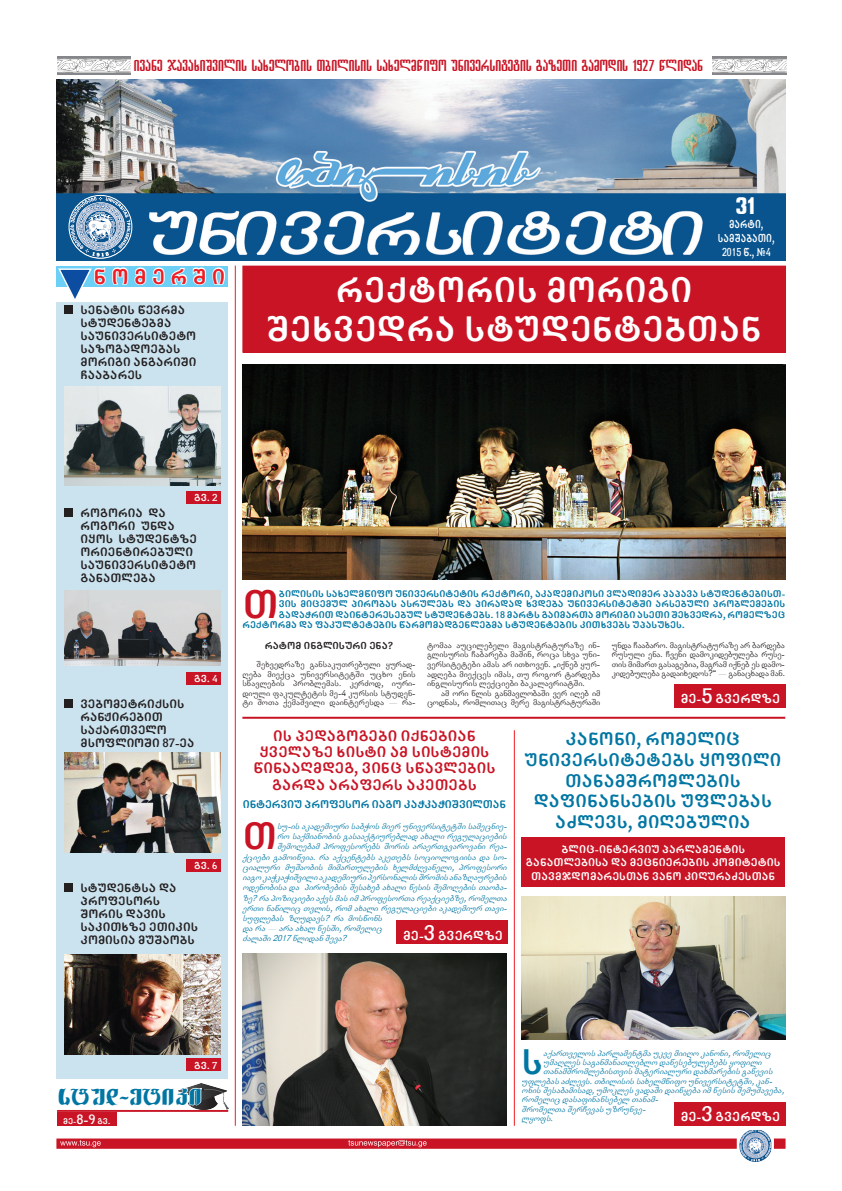
<style>
.page{position:relative;width:842px;height:1191px;background:#fff}
.page>*{position:absolute;margin:0;border:0;box-sizing:border-box;transform-origin:0 0}
.t1{font:700 39.3px "Kolhety Mt";color:#c91425}
.t2{font:700 37.6px "Kolhety Mt";color:#c91425}
.t3{font:700 35.2px "Kolhety Mt";color:#0076a3}
.t4{font:700 35px/39px "Kolhety Mt";color:#fff;text-align:center}
.t5{font:24.1px "Balav Mtavr";color:#fff}
.t6{font:22.1px "Geo Kvebliani";color:#0076a3;scale:1.64 1}
.t7{font:700 21px "Kolhety Mt";letter-spacing:.25em;color:#ee1d23}
.t8{font:700 18px/20.6px "Kolhety Mt";color:#0076a3;text-align:center}
.t9{font:700 15px/16.2px "Kolhety Mt";color:#c91425;text-align:center}
.t10{font:13.6px "Gremi Mtavr";letter-spacing:-.02em;color:#c91425;scale:1.22 1}
.t11{font:700 12.9px "Kolhety Mt";color:#fff}
.t12{font:700 12px/13px "Kolhety Mt";color:#231f20}
.t13{font:700 11.4px/14.1px "Kolhety Mt";color:#fff;text-align:center;scale:.8 1}
.t14{font:700 11px/13.2px "Kolhety Mt";color:#fff;text-align:center}
.t15{font:700 11px "Kolhety Mt";letter-spacing:-.015em;color:#0076a3}
.t16{font:700 10px "Kolhety Mt";color:#231f20}
.t17{font:700 10px "Kolhety Mt";color:#fff}
.t18{font:700 9.5px "Kolhety Mt";color:#0076a3}
.t19{font:italic 8.5px "Kolhety Normal";color:#0076a3}
.t20{font:8.5px/9.6px "Kolhety Normal";letter-spacing:-.02em;color:#231f20;text-align:justify}
.t21{font:700 8.2px "Kolhety Mt";color:#fff}
.s1{font-size:20.9px}
.s2{font-size:13.4px}
</style>
<div class="page">
<img style="left:713px;top:57px;width:73px;height:18px">
<img style="left:57px;top:57px;width:74px;height:18px">
<div style="left:57px;top:1138px;width:728px;height:10px;background:#c91425;border:1px solid #c91425"></div>
<svg style="left:60px;top:1139px;width:367px;height:8px"></svg>
<hr style="left:235px;top:266px;width:1px;height:859px;background:#ee1d23">
<hr style="left:514px;top:730px;width:1px;height:395px;background:#ee1d23">
<img style="left:741px;top:1131px;width:29px;height:29px">
<div style="left:737px;top:1127px;width:37px;height:37px;border:3px solid #fff"></div>
<img style="left:56px;top:80px;width:729px;height:180px">
<img style="left:69px;top:195px;width:63px;height:63px">
<div style="left:69px;top:195px;width:63px;height:63px;border:1px solid #fff;border-radius:50%"></div>
<hr style="left:242px;top:716px;width:543px;height:2px;background:#c91425">
<div style="left:243px;top:266px;width:542px;height:86px;background:#c91425"></div>
<div style="left:242px;top:266px;width:544px;height:87px;border:1px solid #c91425"></div>
<img style="left:192px;top:1107px;width:36px;height:2px">
<svg style="left:178px;top:1047px;width:58px;height:60px"></svg>
<hr style="left:57px;top:1110px;width:171px;height:1px;background:#c91425">
<hr style="left:57px;top:1111px;width:171px;height:1px;background:#c91425">
<div style="left:57px;top:1112px;width:59px;height:13px;background:#c91425"></div>
<div style="left:57px;top:302px;width:171px;height:777px;background:#cbe3ef"></div>
<svg style="left:57px;top:266px;width:169px;height:33px"></svg>
<div style="left:65px;top:305px;width:8px;height:9px;background:#231f20"></div>
<div style="left:186px;top:491px;width:34px;height:13px;background:#c91425"></div>
<div style="left:65px;top:508px;width:8px;height:9px;background:#231f20"></div>
<div style="left:186px;top:671px;width:34px;height:13px;background:#c91425"></div>
<div style="left:65px;top:699px;width:8px;height:8px;background:#231f20"></div>
<div style="left:186px;top:859px;width:34px;height:13px;background:#c91425"></div>
<div style="left:65px;top:883px;width:8px;height:9px;background:#231f20"></div>
<div style="left:186px;top:1058px;width:34px;height:13px;background:#c91425"></div>
<div style="left:674px;top:1101px;width:111px;height:24px;background:#c91425"></div>
<div style="left:674px;top:684px;width:111px;height:24px;background:#c91425"></div>
<img style="left:242px;top:953px;width:265px;height:172px">
<div style="left:396px;top:920px;width:112px;height:24px;background:#c91425"></div>
<img style="left:65px;top:386px;width:155px;height:99px">
<img style="left:65px;top:590px;width:155px;height:76px">
<img style="left:242px;top:365px;width:543px;height:214px">
<div style="left:522px;top:837px;width:263px;height:50px;background:#c91425"></div>
<img style="left:522px;top:896px;width:263px;height:143px">
<img style="left:65px;top:752px;width:155px;height:100px">
<img style="left:65px;top:954px;width:155px;height:100px">
<h3 class="t10" style="left:134px;top:60px;width:468px">IVANE JAVAXISVILIS SAXELOBIS TBILISIS SAXELMWIFO UNIVERSITETIS GAZETI GAMODIS 1927 WLIDAN</h3>
<h3 class="t7" style="left:93px;top:266px;width:134px">NOMERSI</h3>
<h3 class="t12" style="left:80px;top:304px;width:118px">SENATIS WEVRMA<br>STUDENTEBMA<br>SAUNIVERSITETO<br>SAZOGADOEBAS<br>MORIGI ANGARISI<br>CAABARES</h3>
<h3 class="t5" style="left:735px;top:191px;width:23px">31</h3>
<h3 class="t13" style="left:718px;top:218px;width:72px">MARTI,<br>SAMSABATI,<br>2015 W., N¹4</h3>
<h3 class="t4" style="left:266px;top:274px;width:497px">REQTORIS MORIGI<br>SEXVEDRA STUDENTEBTAN</h3>
<p class="t17" style="left:194px;top:493px;width:25px">GV. 2</p>
<h3 class="t12" style="left:80px;top:507px;width:118px">ROGORIA DA<br>ROGORI UNDA<br>IYOS STUDENTZE<br>ORIENTIREBULI<br>SAUNIVERSITETO<br>GANATLEBA</h3>
<p class="t17" style="left:194px;top:673px;width:25px">GV. 4</p>
<h3 class="t12" style="left:80px;top:698px;width:116px">VEBOMETRIQSIS<br>RANJIREBIT<br>SAQARTVELO<br>MSOFLIOSI 87-EA</h3>
<p class="t17" style="left:194px;top:861px;width:25px">GV. 6</p>
<h3 class="t12" style="left:80px;top:882px;width:119px">STUDENTSA DA<br>PROFESORS<br>SORIS DAVIS<br>SAKITXZE ETIKIS<br>KOMISIA MUSAOBS</h3>
<h1 class="t1" style="left:242px;top:585px;width:38px">T</h1>
<p class="t18" style="left:279px;top:589px;width:508px">BILISIS SAXELMWIFO UNIVERSITETIS REQTORI, AKADEMIKOSI VLADIMER PAPAVA STUDENTEBIST-</p>
<p class="t18" style="left:279px;top:599px;width:508px">VIS MICEMUL PIROBAS ASRULEBS DA PIRADAD XVDEBA UNIVERSITETSI ARSEBULI PROBLEMEBIS</p>
<p class="t18" style="left:279px;top:609px;width:508px">GADAWRIT DAINTERESEBUL STUDENTEBS. 18 MARTS GAIMARTA MORIGI ASETI SEXVEDRA, ROMELZEC</p>
<p class="t18" style="left:242px;top:620px;width:444px">REQTORMA DA FAKULTETEBIS WARMOMADGENLEBMA STUDENTEBIS KITXVEBS UPASUXES.</p>
<p class="t16" style="left:265px;top:640px;width:130px">RATOM INGLISURI ENA?</p>
<p class="t20" style="left:242px;top:660px;width:175px;text-indent:14px">SEXVEDRAZE GANSAKUTREBULI YURAD-REBA MIEQCA UNIVERSITETSI UCXO ENIS SWAVLEBIS PROBLEMAS. KERZOD, IURI-DIULI FAKULTETIS ME-4 KURSIS STUDEN-TI SOTA QEMASVILI DAINTERESDA _ RA-</p>
<p class="t20" style="left:427px;top:640px;width:175px">TOMAA AUCILEBELI MAGISTRATURAZE IN-GLISURIS CABAREBA MASIN, ROCA SXVA UNI-VERSITETEBI AMAS AR ITXOVEN. `IQNEB YUR-ADREBA MIEQCES IMAS, TU ROGOR TARDEBA INGLISURIS LEQCIEBI BAKALAVRIATSI.</p>
<p class="t20" style="left:427px;top:688px;width:175px;text-align:right">AM ORI WLIS GANMAVLOBASI VER IREB IM<br>CODNAS, ROMLITAC MERE MAGISTRATURASI</p>
<p class="t20" style="left:612px;top:640px;width:175px">UNDA CAABARO. MAGISTRATURAZE AR BARDEBA RUSULI ENA. CVENI DAMOKIDEBULEBA RUSE-TIS MIMART GASAGEBIA, MAGRAM IQNEB ES DAMO-KIDEBULEBA GADAIXEDOS?~ _ GANACXADA MAN.</p>
<h3 class="t11" style="left:681px;top:692px;width:101px">ME-<span class="s1">5</span> GVERDZE</h3>
<h3 class="t9" style="left:253px;top:729px;width:244px">IS PEDAGOGEBI IQNEBIAN<br>YVELAZE XISTI AM SISTEMIS<br>WINAARMDEG, VINC SWAVLEBIS<br>GARDA ARAFERS AKETEBS</h3>
<p class="t15" style="left:243px;top:799px;width:265px">INTERVIU PROFESOR IAGO KAWKAWISVILTAN</p>
<h2 class="t2" style="left:242px;top:818px;width:36px">T</h2>
<p class="t19" style="left:277px;top:822px;width:234px">SU-ISAKADEMIURISABWOSMIER UNIVERSITETSISAMECNIE-</p>
<p class="t19" style="left:277px;top:832px;width:234px">RO SAQMIANOBISGASAAQTIUREBLAD AXALIREGULACIEBIS</p>
<p class="t19" style="left:277px;top:842px;width:234px">SEMOREBAM PROFESOREBS SORIS ARAERTGVAROVANI REA-</p>
<p class="t19" style="left:242px;top:852px;width:268px">QCIEBI GAMOIWVIA. RA AQCENTEBS AKETEBS SOCIOLOGIISA DA SO-</p>
<p class="t19" style="left:242px;top:863px;width:268px">CIALURI MUSAOBIS MIMARTULEBIS XELMZRVANELI, PROFESORI</p>
<p class="t19" style="left:242px;top:873px;width:268px">IAGO KAWKAWISVILIAKADEMIURIPERSONALISSROMISANAZRAUREBIS</p>
<p class="t19" style="left:242px;top:883px;width:268px">ODENOBISADA PIROBEBISSESAXEBAXALIWESISSEMOREBISTAOBA-</p>
<p class="t19" style="left:242px;top:893px;width:268px">ZE?RAPOZICIEBIAQVSMASIMPROFESORTAREAQCIEBZE,ROMELTA</p>
<p class="t19" style="left:242px;top:903px;width:268px">ERTINAWILIC TVLIS,ROMAXALIREGULACIEBIAKADEMIUR TAVI-</p>
<p class="t19" style="left:242px;top:914px;width:144px">SUFLEBAS ZRUDAVS? RA MOSWONS</p>
<p class="t19" style="left:242px;top:924px;width:144px">DARA_ ARAAXAL WESSI,ROMELIC</p>
<p class="t19" style="left:242px;top:934px;width:108px">ZALASI2017WLIDANSEVA?</p>
<h3 class="t11" style="left:403px;top:929px;width:101px">ME-<span class="s1">3</span> GVERDZE</h3>
<h3 class="t8" style="left:525px;top:730px;width:258px">KANONI, ROMELIC<br>UNIVERSITETEBS YOFILI<br>TANAMSROMLEBIS<br>DAFINANSEBIS UFLEBAS<br>AZLEVS, MIREBULIA</h3>
<p class="t14" style="left:526px;top:843px;width:256px">BLIC-INTERVIU PARLAMENTIS<br>GANATLEBISA DA MECNIEREBIS KOMITETIS<br>TAVMJDOMARESTAN VANO KIRURAZESTAN</p>
<p class="t17" style="left:194px;top:1060px;width:25px">GV. 7</p>
<h3 class="t6" style="left:57px;top:1085px;width:90px">STUD-ETIKI</h3>
<p class="t21" style="left:63px;top:1117px;width:49px">ME-<span class="s2">8-9</span> GV.</p>
<h3 class="t3" style="left:522px;top:1045px;width:23px">S</h3>
<p class="t19" style="left:543px;top:1048px;width:232px">AQARTVELOSPARLAMENTMAUKVEMIIRO KANONI,ROMELIC</p>
<p class="t19" style="left:543px;top:1058px;width:223px">UMARLESSAGANMANATLEBLO DAWESEBULEBEBSYOFILI</p>
<p class="t19" style="left:543px;top:1067px;width:233px">TANAMSROMLEBISTVISMATERIALURIDAXMAREBISGAWEVIS</p>
<p class="t19" style="left:522px;top:1076px;width:255px">UFLEBASAZLEVS.TBILISISSAXELMWIFO UNIVERSITETSI,KAN-</p>
<p class="t19" style="left:522px;top:1086px;width:266px">ONISSESABAMISAD,UMOKLESVADASIDAIWYEBAIMWESISSEMUSAVEBA,</p>
<p class="t19" style="left:522px;top:1095px;width:141px">ROMELIC DASAFINANSEBEL TANAM-</p>
<p class="t19" style="left:522px;top:1104px;width:128px">SROMELTASERCEVASUZRUNVE-</p>
<p class="t19" style="left:522px;top:1114px;width:35px">LYOFS.</p>
<h3 class="t11" style="left:681px;top:1110px;width:101px">ME-<span class="s1">3</span> GVERDZE</h3>
</div>
